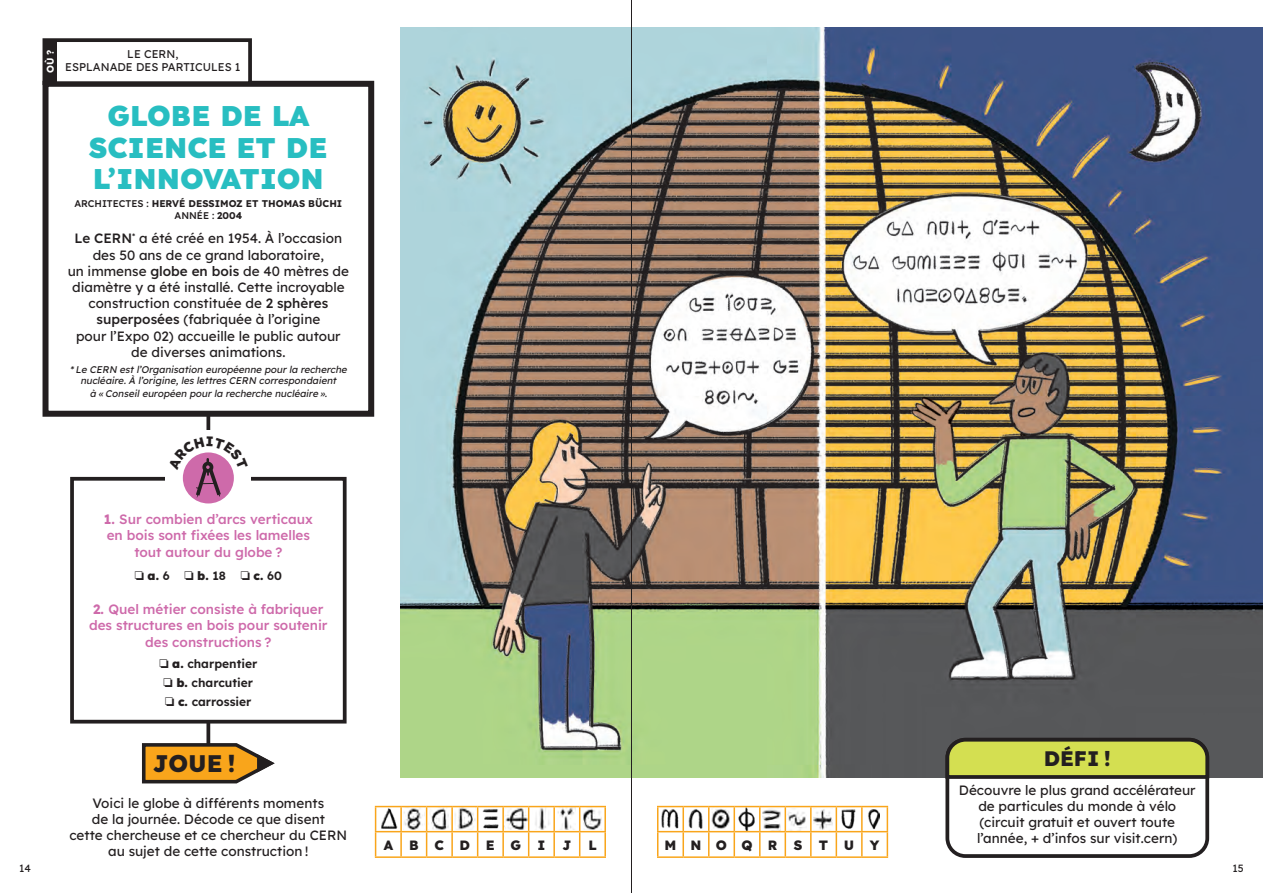
<style>
.page{position:relative;width:1263px;height:893px;background:#fff}
.page>*{position:absolute;margin:0;border:0;box-sizing:border-box;transform-origin:0 0}
.t1{font:900 28.5px/31.5px "Lexend";color:#28bec1;text-align:center}
.t2{font:800 24px "Lexend";color:#231f20}
.t3{font:800 21px "Lexend";color:#231f20}
.t4{font:13.5px/16.2px "Lexend";color:#231f20;text-align:center}
.t5{font:500 13.5px/16.2px "Lexend";color:#ce6aaa;text-align:center}
.t6{font:800 13.5px "Lexend";color:#231f20}
.t7{font:600 12px "Lexend";color:#231f20}
.t8{font:900 12px "Lexend";color:#231f20}
.t9{font:11.25px/13.5px "Lexend";color:#231f20;text-align:center}
.t10{font:10.5px "Lexend";color:#231f20}
.t11{font:italic 9.75px/12.1px "Lexend";color:#231f20;text-align:center}
.t12{font:700 9.75px/11.7px "Lexend";color:#231f20;text-align:center}
.t13{font:700 9.75px "Lexend";color:#fff}
.s1{font-weight:500}
.s2{font-weight:700}
.s3{font-family:"Monotype Sorts";font-weight:400}
.s4{font-weight:600}
.s5{font-weight:900}
</style>
<div class="page">
<svg style="left:206px;top:723px;width:4px;height:18px"></svg>
<img style="left:400px;top:28px;width:863px;height:750px">
<div style="left:43px;top:81px;width:331px;height:336px;border:6px solid #231f20"></div>
<div style="left:43px;top:38px;width:209px;height:47px;border:4px solid #231f20"></div>
<div style="left:44px;top:41px;width:13px;height:42px;background:#231f20"></div>
<div style="left:70px;top:477px;width:277px;height:246px;border:4px solid #231f20"></div>
<div style="left:166px;top:472px;width:85px;height:10px;background:#fff"></div>
<svg style="left:206px;top:415px;width:4px;height:15px"></svg>
<svg style="left:142px;top:741px;width:133px;height:43px"></svg>
<div style="left:945px;top:738px;width:264px;height:120px;border:4px solid #231f20;border-radius:18px"></div>
<svg style="left:944px;top:736px;width:267px;height:45px;background:#adb450"></svg>
<svg style="left:375px;top:806px;width:231px;height:50px"></svg>
<hr style="left:604px;top:832px;width:2px;height:24px;background:#f9a51b">
<hr style="left:375px;top:856px;width:26px;height:2px;background:#f9a51b">
<hr style="left:401px;top:856px;width:26px;height:2px;background:#f9a51b">
<hr style="left:427px;top:856px;width:25px;height:2px;background:#f9a51b">
<hr style="left:452px;top:856px;width:26px;height:2px;background:#f9a51b">
<hr style="left:478px;top:856px;width:25px;height:2px;background:#f9a51b">
<hr style="left:503px;top:856px;width:26px;height:2px;background:#f9a51b">
<hr style="left:529px;top:856px;width:25px;height:2px;background:#f9a51b">
<hr style="left:554px;top:856px;width:26px;height:2px;background:#f9a51b">
<hr style="left:580px;top:856px;width:26px;height:2px;background:#f9a51b">
<svg style="left:657px;top:806px;width:231px;height:50px"></svg>
<hr style="left:657px;top:856px;width:26px;height:2px;background:#f9a51b">
<hr style="left:683px;top:856px;width:26px;height:2px;background:#f9a51b">
<hr style="left:709px;top:856px;width:25px;height:2px;background:#f9a51b">
<hr style="left:734px;top:856px;width:26px;height:2px;background:#f9a51b">
<hr style="left:760px;top:856px;width:25px;height:2px;background:#f9a51b">
<hr style="left:785px;top:856px;width:26px;height:2px;background:#f9a51b">
<hr style="left:811px;top:856px;width:25px;height:2px;background:#f9a51b">
<hr style="left:836px;top:856px;width:26px;height:2px;background:#f9a51b">
<hr style="left:862px;top:856px;width:26px;height:2px;background:#f9a51b">
<hr style="left:631px;top:0;width:1px;height:893px;background:#231f20">
<svg style="left:182px;top:452px;width:52px;height:48px"></svg>
<p class="t13" style="left:43px;top:73px;width:24px;rotate:-90deg">OÙ ?</p>
<p class="t9" style="left:65px;top:46px;width:177px">LE CERN,<br>ESPLANADE DES PARTICULES 1</p>
<p class="t1" style="left:89px;top:99px;width:240px">GLOBE DE LA<br>SCIENCE ET DE<br>L’INNOVATION</p>
<p class="t12" style="left:74px;top:197px;width:269px"><span class="s1">ARCHITECTES :</span> HERVÉ DESSIMOZ ET THOMAS BÜCHI<br><span class="s1">ANNÉE :</span> 2004</p>
<p class="t4" style="left:68px;top:230px;width:283px"><span class="s1">Le CERN</span><sup>*</sup> a été créé en 1954. À l’occasion des 50 ans de ce grand laboratoire,<br>un immense <span class="s1">globe en bois</span> de 40 mètres de diamètre y a été installé. Cette incroyable construction constituée de <span class="s1">2 sphères superposées</span> (fabriquée à l’origine<br>pour l’Expo 02) accueille le public autour de diverses animations.</p>
<p class="t11" style="left:70px;top:363px;width:281px">*Le CERN estl’Organisation européenne pourla recherche nucléaire.À l’origine,les lettres CERN correspondaient<br>à « Conseileuropéen pourla recherche nucléaire ».</p>
<p class="t5" style="left:104px;top:510px;width:210px"><span class="s2">1.</span> Sur combien d’arcs verticaux en bois sont fixées les lamelles tout autour du globe ?</p>
<p class="t8" style="left:135px;top:567px;width:149px"><span class="s3">O</span> a. <span class="s4">6</span> <span class="s3">O</span> b. <span class="s4">18</span> <span class="s3">O</span> c. <span class="s4">60</span></p>
<p class="t5" style="left:89px;top:601px;width:240px"><span class="s2">2.</span> Quel métier consiste à fabriquer des structures en bois pour soutenir des constructions ?</p>
<p class="t7" style="left:159px;top:655px;width:100px"><span class="s3">O</span> <span class="s5">a.</span> charpentier</p>
<p class="t7" style="left:164px;top:674px;width:91px"><span class="s3">O</span> <span class="s5">b.</span> charcutier</p>
<p class="t7" style="left:165px;top:693px;width:88px"><span class="s3">O</span> <span class="s5">c.</span> carrossier</p>
<p class="t2" style="left:153px;top:746px;width:84px">JOUE !</p>
<p class="t3" style="left:1044px;top:743px;width:69px">DÉFI !</p>
<p class="t4" style="left:959px;top:781px;width:238px">Découvre le plus grand accélérateur de particules du monde à vélo (circuit gratuit et ouvert toute l’année, + d’infos sur visit.cern)</p>
<p class="t4" style="left:69px;top:794px;width:279px">Voici le globe à différents moments<br>de la journée. Décode ce que disent<br>cette chercheuse et ce chercheur du CERN au sujet de cette construction !</p>
<p class="t6" style="left:384px;top:835px;width:11px">A</p>
<p class="t6" style="left:409px;top:835px;width:11px">B</p>
<p class="t6" style="left:435px;top:835px;width:11px">C</p>
<p class="t6" style="left:460px;top:835px;width:12px">D</p>
<p class="t6" style="left:486px;top:835px;width:10px">E</p>
<p class="t6" style="left:511px;top:835px;width:12px">G</p>
<p class="t6" style="left:537px;top:835px;width:9px">I</p>
<p class="t6" style="left:562px;top:835px;width:11px">J</p>
<p class="t6" style="left:588px;top:835px;width:10px">L</p>
<p class="t6" style="left:664px;top:835px;width:13px">M</p>
<p class="t6" style="left:690px;top:835px;width:12px">N</p>
<p class="t6" style="left:716px;top:835px;width:13px">O</p>
<p class="t6" style="left:741px;top:835px;width:13px">Q</p>
<p class="t6" style="left:768px;top:835px;width:11px">R</p>
<p class="t6" style="left:794px;top:835px;width:10px">S</p>
<p class="t6" style="left:819px;top:835px;width:11px">T</p>
<p class="t6" style="left:844px;top:835px;width:12px">U</p>
<p class="t6" style="left:870px;top:835px;width:11px">Y</p>
<p class="t10" style="left:19px;top:860px;width:13px">14</p>
<p class="t10" style="left:1232px;top:860px;width:13px">15</p>
</div>
